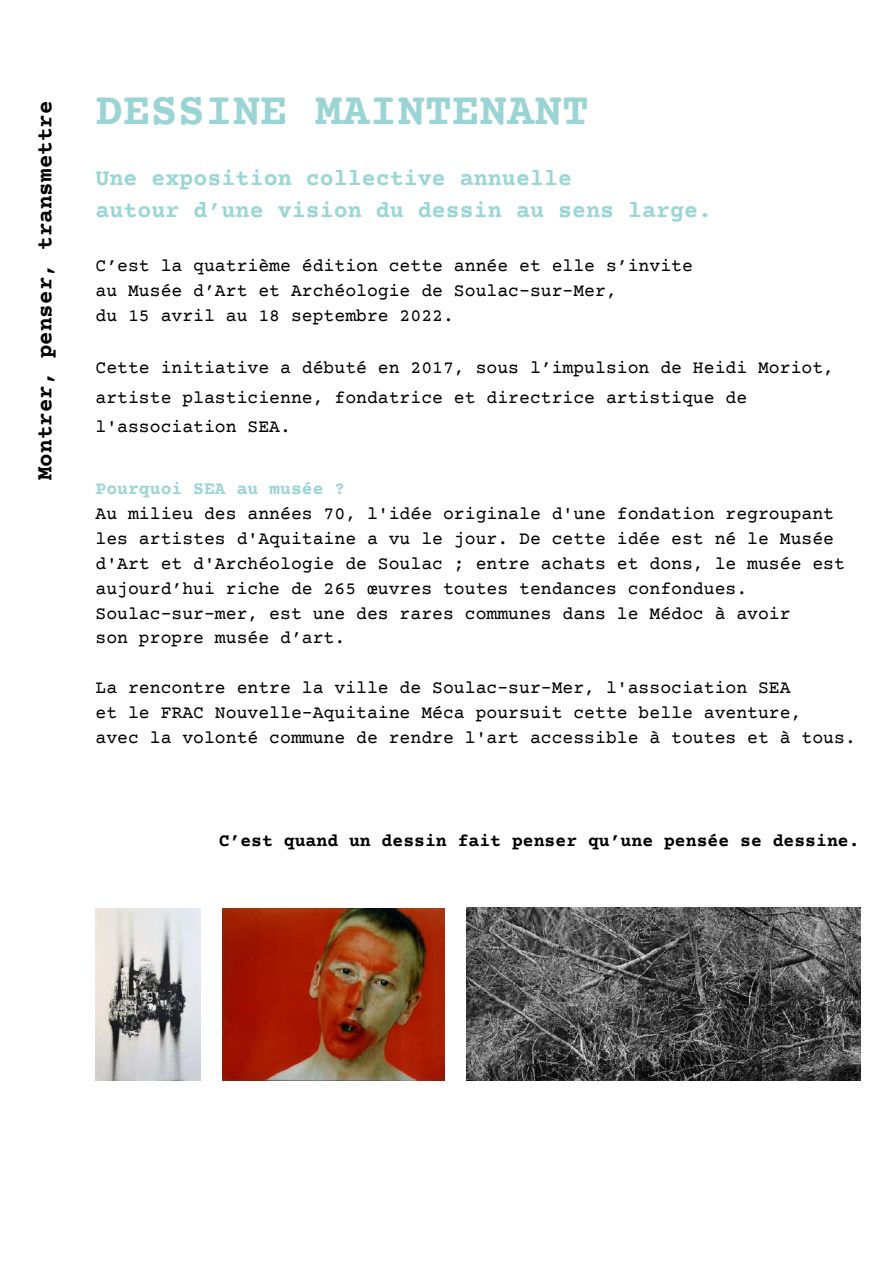
<style>
.page{position:relative;width:894px;height:1264px;background:#fff}
.page>*{position:absolute;margin:0;border:0;box-sizing:border-box;transform-origin:0 0}
.t1{font:700 45.75px "Courier Prime";color:#9bd4d4}
.t2{font:700 23.4px/31.7px "Courier Prime";color:#9ad6d6}
.t3{font:700 22.65px "Courier Prime";color:#000}
.t4{font:18.15px/24.9px "Courier Prime";color:#000}
.t5{font:700 18.15px "Courier Prime";color:#000}
.t6{font:700 18.15px "Courier Prime";color:#9bd4d4}
</style>
<div class="page">
<img style="left:466px;top:907px;width:394px;height:173px">
<img style="left:223px;top:908px;width:221px;height:172px">
<img style="left:95px;top:908px;width:105px;height:172px">
<p class="t3" style="left:36px;top:480px;width:381px;rotate:-90deg">Montrer, penser, transmettre</p>
<h1 class="t1" style="left:96px;top:93px;width:495px">DESSINE MAINTENANT</h1>
<p class="t2" style="left:95px;top:165px;width:618px">Une exposition collective annuelle<br>autour d’une vision du dessin au sens large.</p>
<p class="t4" style="left:95px;top:255px;width:598px">C’est la quatrième édition cette année et elle s’invite au Musée d’Art et Archéologie de Soulac-sur-Mer,<br>du 15 avril au 18 septembre 2022.</p>
<p class="t4" style="left:95px;top:355px;width:740px;line-height:29.4px">Cette initiative a débuté en 2017, sous l’impulsion de Heidi Moriot, artiste plasticienne, fondatrice et directrice artistique de l'association SEA.</p>
<p class="t6" style="left:95px;top:481px;width:251px">Pourquoi SEA au musée ?</p>
<p class="t4" style="left:95px;top:503px;width:750px">Au milieu des années 70, l'idée originale d'une fondation regroupant les artistes d'Aquitaine a vu le jour. De cette idée est né le Musée d'Art et d'Archéologie de Soulac ; entre achats et dons, le musée est aujourd’hui riche de 265 œuvres toutes tendances confondues.<br>Soulac-sur-mer, est une des rares communes dans le Médoc à avoir<br>son propre musée d’art.</p>
<p class="t4" style="left:95px;top:677px;width:761px">La rencontre entre la ville de Soulac-sur-Mer, l'association SEA<br>et le FRAC Nouvelle-Aquitaine Méca poursuit cette belle aventure,<br>avec la volonté commune de rendre l'art accessible à toutes et à tous.</p>
<p class="t5" style="left:219px;top:833px;width:642px">C’est quand un dessin fait penser qu’une pensée se dessine.</p>
</div>
